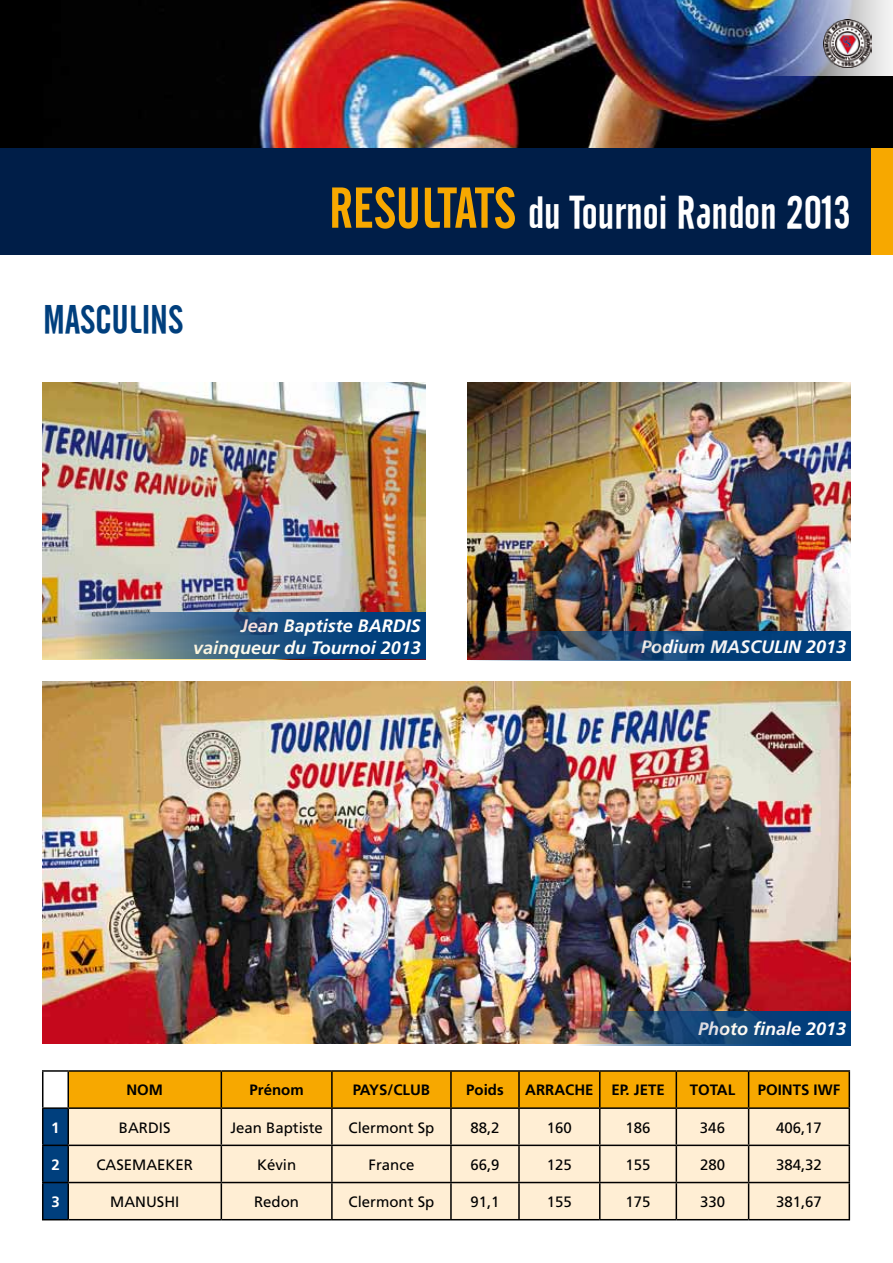
<style>
.page{position:relative;width:893px;height:1263px;background:#fff}
.page>*{position:absolute;margin:0;border:0;box-sizing:border-box;transform-origin:0 0}
.t1{font:45px "Cafeta";color:#fff}
.t2{font:39px "Cafeta";color:#003f7d}
.t3{font:italic 700 18px/21.6px "Frutiger";color:#fff;text-align:right}
.t4{font:15px "Frutiger";color:#000}
.t5{font:700 15px "Frutiger";color:#000}
.t6{font:700 15px "Frutiger";color:#fff}
.s1{font-size:57px;color:#f7a800}
</style>
<div class="page">
<img style="left:0;top:0;width:893px;height:149px">
<div style="left:0;top:149px;width:893px;height:106px;background:#001e48"></div>
<div style="left:872px;top:149px;width:21px;height:106px;background:#f7a800"></div>
<img style="left:763px;top:0;width:130px;height:75px">
<img style="left:824px;top:19px;width:48px;height:48px">
<img style="left:43px;top:383px;width:382px;height:276px">
<img style="left:468px;top:383px;width:382px;height:248px">
<img style="left:43px;top:682px;width:807px;height:361px">
<svg style="left:75px;top:612px;width:350px;height:47px;background:#3f6788"></svg>
<img style="left:468px;top:631px;width:382px;height:30px">
<img style="left:576px;top:1011px;width:274px;height:34px">
<hr style="left:42px;top:1070px;width:26px;height:2px;background:#000">
<hr style="left:68px;top:1070px;width:153px;height:2px;background:#000">
<hr style="left:221px;top:1070px;width:111px;height:2px;background:#000">
<hr style="left:332px;top:1070px;width:119px;height:2px;background:#000">
<hr style="left:451px;top:1070px;width:68px;height:2px;background:#000">
<hr style="left:519px;top:1070px;width:81px;height:2px;background:#000">
<hr style="left:600px;top:1070px;width:76px;height:2px;background:#000">
<hr style="left:676px;top:1070px;width:73px;height:2px;background:#000">
<hr style="left:749px;top:1070px;width:101px;height:2px;background:#000">
<hr style="left:849px;top:1072px;width:1px;height:35px;background:#000">
<hr style="left:749px;top:1107px;width:101px;height:2px;background:#000">
<hr style="left:849px;top:1109px;width:1px;height:35px;background:#000">
<hr style="left:749px;top:1144px;width:101px;height:2px;background:#000">
<hr style="left:849px;top:1146px;width:1px;height:36px;background:#000">
<hr style="left:749px;top:1182px;width:101px;height:1px;background:#000">
<hr style="left:849px;top:1183px;width:1px;height:36px;background:#000">
<svg style="left:42px;top:1071px;width:807px;height:149px;background:#eacd96"></svg>
<hr style="left:68px;top:1219px;width:153px;height:1px;background:#000">
<hr style="left:221px;top:1219px;width:111px;height:1px;background:#000">
<hr style="left:332px;top:1219px;width:119px;height:1px;background:#000">
<hr style="left:451px;top:1219px;width:68px;height:1px;background:#000">
<hr style="left:519px;top:1219px;width:81px;height:1px;background:#000">
<hr style="left:600px;top:1219px;width:76px;height:1px;background:#000">
<hr style="left:676px;top:1219px;width:73px;height:1px;background:#000">
<hr style="left:749px;top:1219px;width:101px;height:1px;background:#000">
<h2 class="t2" style="left:43px;top:298px;width:84px">masculins</h2>
<h1 class="t1" style="left:329px;top:187px;width:523px"><span class="s1">RESULTATS</span> du Tournoi Randon 2013</h1>
<p class="t3" style="left:193px;top:615px;width:229px">Jean Baptiste BARDIS vainqueur du Tournoi 2013</p>
<p class="t3" style="left:641px;top:636px;width:207px">Podium MASCULIN 2013</p>
<p class="t3" style="left:698px;top:1018px;width:150px">Photo finale 2013</p>
<p class="t5" style="left:126px;top:1081px;width:38px">NOM</p>
<p class="t5" style="left:250px;top:1081px;width:56px">Prénom</p>
<p class="t5" style="left:353px;top:1081px;width:79px">PAYS/CLUB</p>
<p class="t5" style="left:466px;top:1081px;width:39px">Poids</p>
<p class="t5" style="left:525px;top:1081px;width:141px">ARRACHE EP. JETE</p>
<p class="t5" style="left:690px;top:1081px;width:47px">TOTAL</p>
<p class="t5" style="left:758px;top:1081px;width:84px">POINTS IWF</p>
<p class="t6" style="left:51px;top:1118px;width:10px">1</p>
<p class="t4" style="left:119px;top:1118px;width:53px">BARDIS</p>
<p class="t4" style="left:230px;top:1118px;width:94px">Jean Baptiste</p>
<p class="t4" style="left:348px;top:1118px;width:87px">Clermont Sp</p>
<p class="t4" style="left:470px;top:1118px;width:31px">88,2</p>
<p class="t4" style="left:547px;top:1118px;width:27px">160</p>
<p class="t4" style="left:626px;top:1118px;width:27px">186</p>
<p class="t4" style="left:700px;top:1118px;width:27px">346</p>
<p class="t4" style="left:776px;top:1118px;width:47px">406,17</p>
<p class="t6" style="left:51px;top:1156px;width:10px">2</p>
<p class="t4" style="left:96px;top:1156px;width:98px">CASEMAEKER</p>
<p class="t4" style="left:257px;top:1156px;width:41px">Kévin</p>
<p class="t4" style="left:368px;top:1156px;width:47px">France</p>
<p class="t4" style="left:470px;top:1156px;width:31px">66,9</p>
<p class="t4" style="left:547px;top:1156px;width:27px">125</p>
<p class="t4" style="left:626px;top:1156px;width:27px">155</p>
<p class="t4" style="left:700px;top:1156px;width:27px">280</p>
<p class="t4" style="left:776px;top:1156px;width:47px">384,32</p>
<p class="t6" style="left:51px;top:1193px;width:10px">3</p>
<p class="t4" style="left:110px;top:1193px;width:71px">MANUSHI</p>
<p class="t4" style="left:254px;top:1193px;width:46px">Redon</p>
<p class="t4" style="left:349px;top:1193px;width:87px">Clermont Sp</p>
<p class="t4" style="left:470px;top:1193px;width:31px">91,1</p>
<p class="t4" style="left:547px;top:1193px;width:27px">155</p>
<p class="t4" style="left:626px;top:1193px;width:27px">175</p>
<p class="t4" style="left:700px;top:1193px;width:27px">330</p>
<p class="t4" style="left:776px;top:1193px;width:47px">381,67</p>
</div>
